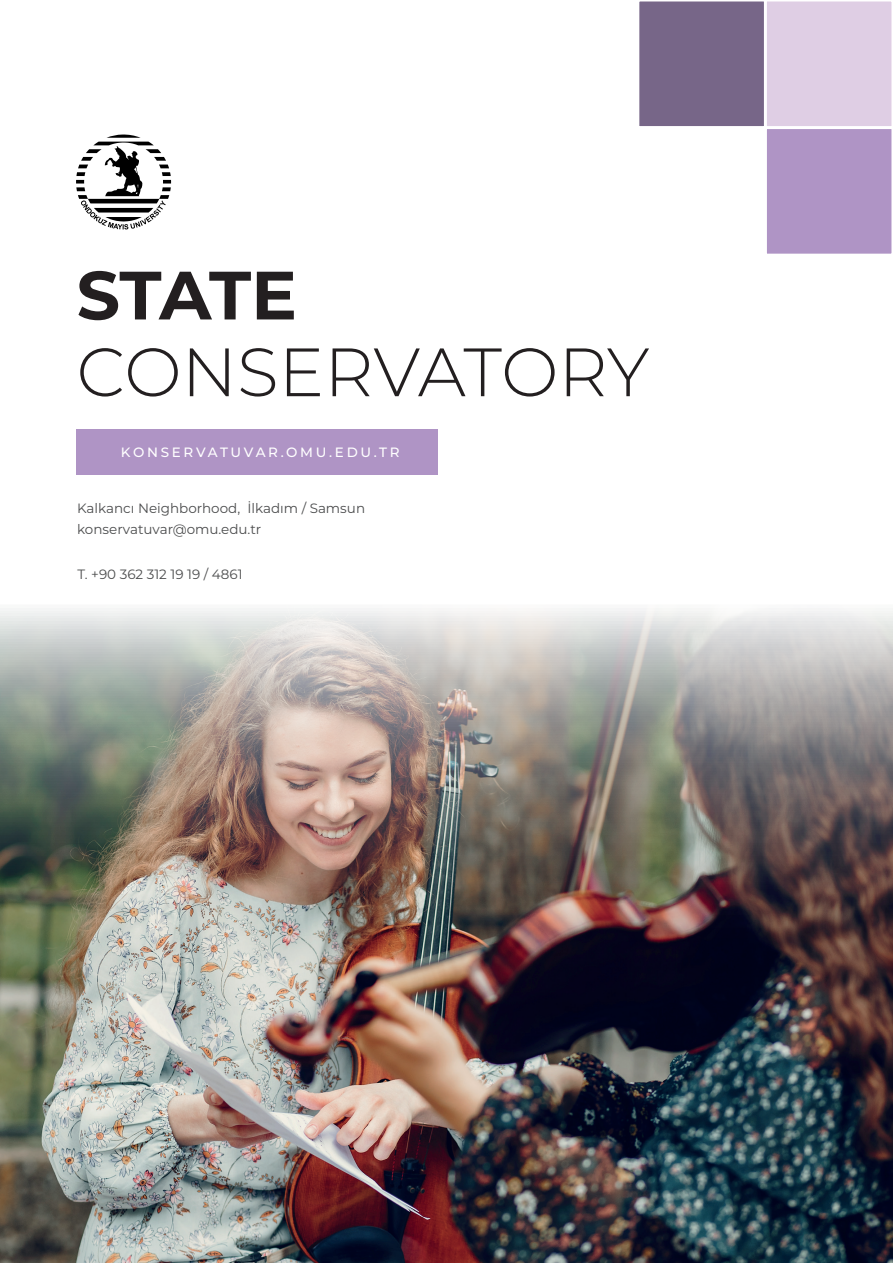
<style>
.page{position:relative;width:893px;height:1263px;background:#fff}
.page>*{position:absolute;margin:0;border:0;box-sizing:border-box;transform-origin:0 0}
.t1{font:300 68.25px "Montserrat";color:#231f20}
.t2{font:700 68.25px "Montserrat";letter-spacing:-.02em;color:#231f20}
.t3{font:13.5px/21px "Montserrat";color:#4b4c4d}
.t4{font:500 13.5px "Montserrat";letter-spacing:.2em;color:#fff}
</style>
<div class="page">
<div style="left:638px;top:0;width:127px;height:128px;background:#768;border:2px solid #fff"></div>
<div style="left:765px;top:0;width:128px;height:128px;background:#dfcee4;border:2px solid #fff"></div>
<div style="left:765px;top:128px;width:128px;height:127px;background:#af94c5;border:2px solid #fff"></div>
<img style="left:0;top:608px;width:893px;height:655px">
<div style="left:77px;top:429px;width:361px;height:46px;background:#af94c5"></div>
<svg style="left:76px;top:134px;width:95px;height:95px"></svg>
<h1 class="t2" style="left:77px;top:246px;width:222px">STATE</h1>
<h1 class="t1" style="left:77px;top:326px;width:574px">CONSERVATORY</h1>
<p class="t4" style="left:121px;top:442px;width:280px">KONSERVATUVAR.OMU.EDU.TR</p>
<p class="t3" style="left:77px;top:497px;width:289px">Kalkancı Neighborhood, İlkadım / Samsun konservatuvar@omu.edu.tr</p>
<p class="t3" style="left:78px;top:563px;width:167px">T. +90 362 312 19 19 / 4861</p>
</div>
